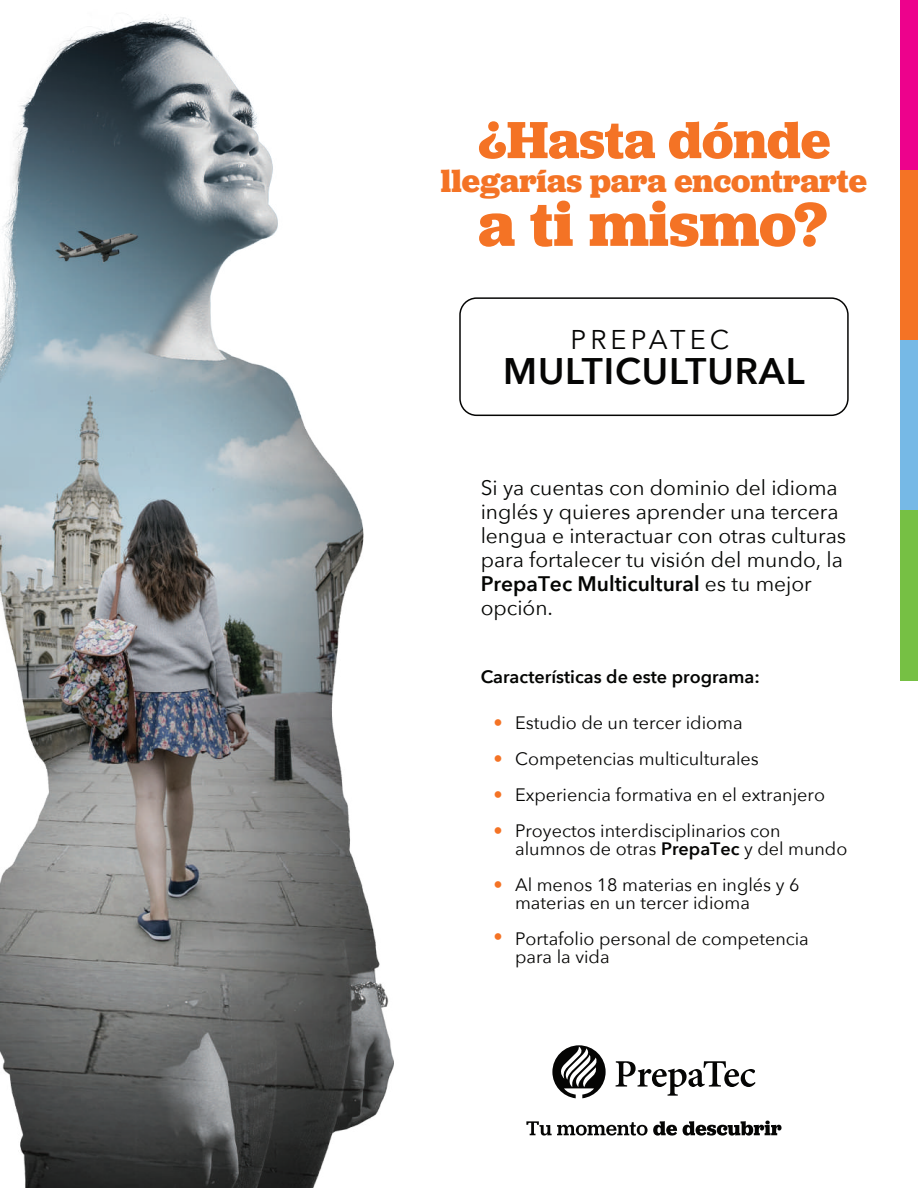
<style>
.page{position:relative;width:918px;height:1188px;background:#fff}
.page>*{position:absolute;margin:0;border:0;box-sizing:border-box;transform-origin:0 0}
.t1{font:700 64.35px "Jubilat";color:#f47325}
.t2{font:700 54.3px "Jubilat";color:#f47325}
.t3{font:600 36.9px "Avenir Next";letter-spacing:.025em;color:#050504}
.t4{font:700 33.45px "Jubilat";color:#f47325}
.t5{font:27px "Avenir Next";letter-spacing:.15em;color:#050504}
.t6{font:21px/24px "Avenir Next";color:#040503}
.t7{font:18.45px/36px "Avenir Next";color:#f47325;text-align:justify}
.t8{font:18px/36px "Avenir Next";color:#050504}
.t9{font:600 18px "Avenir Next";color:#040503}
.s1{font-weight:600}
</style>
<div class="page">
<div style="left:459px;top:297px;width:390px;height:119px;border:2px solid #050504;border-radius:17px"></div>
<svg style="left:526px;top:1121px;width:151px;height:15px"></svg>
<svg style="left:683px;top:1121px;width:99px;height:15px"></svg>
<svg style="left:616px;top:1061px;width:140px;height:35px"></svg>
<svg style="left:552px;top:1045px;width:54px;height:53px"></svg>
<img style="left:0;top:14px;width:394px;height:1174px">
<div style="left:901px;top:0;width:17px;height:170px;background:#ed028c"></div>
<div style="left:901px;top:170px;width:17px;height:170px;background:#f47325"></div>
<div style="left:901px;top:340px;width:17px;height:170px;background:#76b9e6"></div>
<div style="left:901px;top:510px;width:17px;height:170px;background:#76c044"></div>
<h2 class="t2" style="left:479px;top:105px;width:353px">¿Hasta dónde</h2>
<h3 class="t4" style="left:441px;top:159px;width:428px">llegarías para encontrarte</h3>
<h1 class="t1" style="left:478px;top:183px;width:350px">a ti mismo?</h1>
<h3 class="t5" style="left:571px;top:317px;width:160px">PREPATEC</h3>
<h3 class="t3" style="left:503px;top:339px;width:303px">MULTICULTURAL</h3>
<p class="t6" style="left:481px;top:475px;width:367px">Si ya cuentas con dominio del idioma inglés y quieres aprender una tercera lengua e interactuar con otras culturas para fortalecer tu visión del mundo, la<br><span class="s1">PrepaTec Multicultural</span> es tu mejor opción.</p>
<p class="t9" style="left:481px;top:661px;width:281px">Características de este programa:</p>
<p class="t7" style="left:493px;top:704px;width:11px">• • • •</p>
<p class="t7" style="left:493px;top:866px;width:11px">•</p>
<p class="t7" style="left:493px;top:918px;width:11px">•</p>
<p class="t8" style="left:515px;top:704px;width:311px">Estudio de un tercer idioma Competencias multiculturales Experiencia formativa en el extranjero Proyectos interdisciplinarios con</p>
<p class="t8" style="left:515px;top:830px;width:334px">alumnos de otras <span class="s1">PrepaTec</span> y del mundo<br>Al menos 18 materias en inglés y 6</p>
<p class="t8" style="left:515px;top:884px;width:295px">materias en un tercer idioma<br>Portafolio personal de competencia</p>
<p class="t8" style="left:515px;top:938px;width:96px">para la vida</p>
</div>
